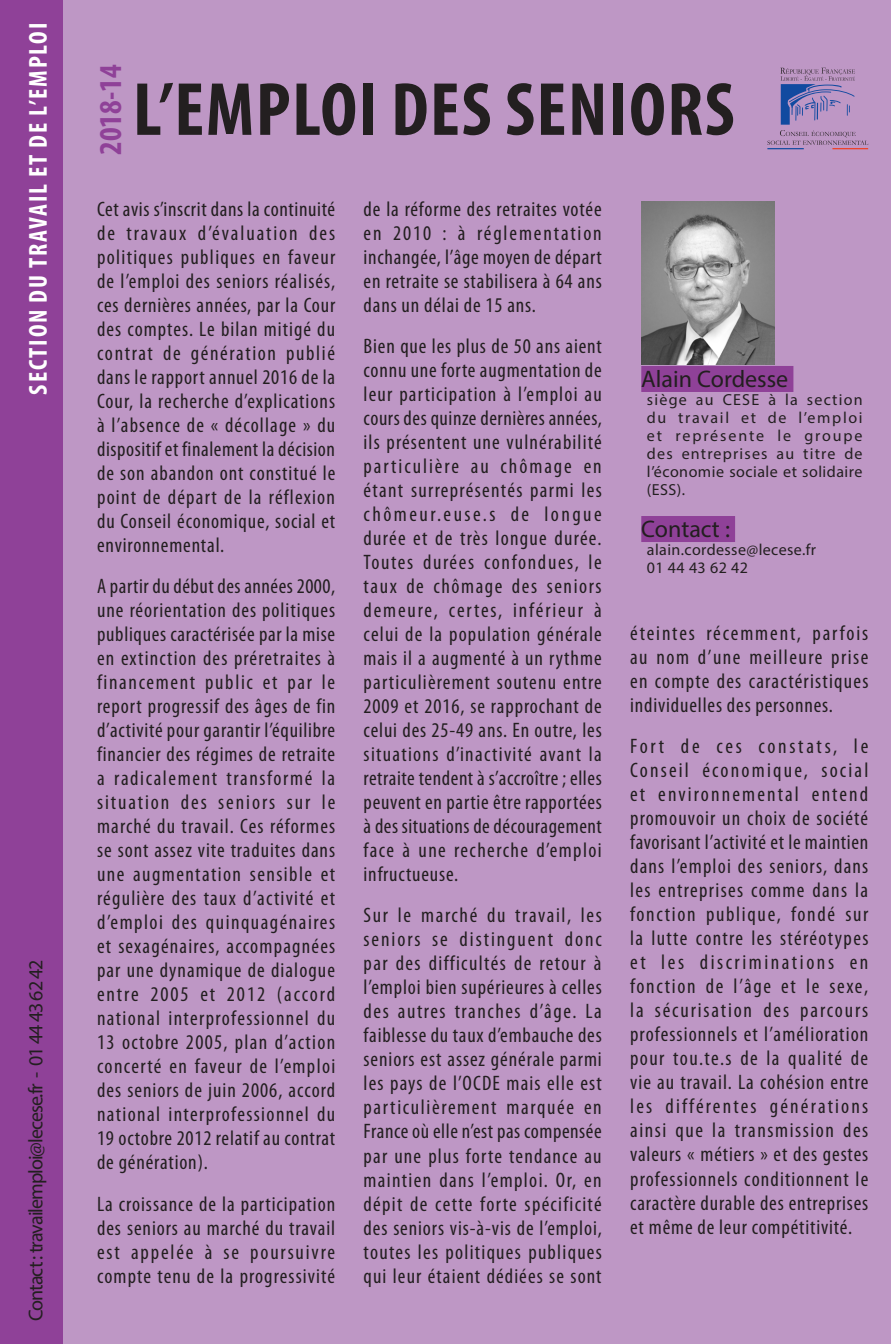
<style>
.page{position:relative;width:891px;height:1344px;background:#fff}
.page>*{position:absolute;margin:0;border:0;box-sizing:border-box;transform-origin:0 0}
.Titre_sur_4_et_5_lig{font:700 condensed 76px "Myriad Pro";letter-spacing:.02em;color:#231f20}
.t1{font:700 condensed 32px "Myriad Pro";color:#8f4198}
.denomination_section{font:700 condensed 26px "Myriad Pro";letter-spacing:.07em;color:#fff}
.rapporteur{font:24px "Myriad Pro";color:#231f20}
.constat_alinéa_lettr{font:condensed 21px/24px "Myriad Pro";letter-spacing:.04em;color:#231f20;text-align:justify}
.contact_section_donn{font:20px "Myriad Pro";letter-spacing:-.05em;color:#231f20}
.contact_section_donn-2{font:16px/18px "Myriad Pro";letter-spacing:.03em;color:#231f20;text-align:justify}
</style>
<div class="page">
<div style="left:63px;top:0;width:827px;height:1344px;background:#be97c5"></div>
<hr style="left:767px;top:148px;width:36px;height:1px;background:#114aa0">
<hr style="left:832px;top:148px;width:35px;height:1px;background:#ef3e22">
<svg style="left:767px;top:68px;width:100px;height:77px;background:#a389ba"></svg>
<div style="left:641px;top:366px;width:152px;height:26px;background:#8f4198"></div>
<div style="left:641px;top:516px;width:93px;height:26px;background:#8f4198"></div>
<img style="left:641px;top:201px;width:133px;height:164px">
<div style="left:0;top:0;width:63px;height:1344px;background:#8f4198"></div>
<p class="denomination_section" style="left:22px;top:394px;width:373px;rotate:-90deg">SECTION DU TRAVAIL ET DE L’EMPLOI</p>
<p class="contact_section_donn" style="left:23px;top:1321px;width:363px;rotate:-90deg">Contact : travailemploi@lecese.fr - 01 44 43 62 42</p>
<p class="t1" style="left:90px;top:155px;width:92px;rotate:-90deg">2018-14</p>
<p class="Titre_sur_4_et_5_lig" style="left:133px;top:62px;width:603px">L’EMPLOI DES SENIORS</p>
<p class="constat_alinéa_lettr" style="left:97px;top:197px;width:240px">Cet avis s’inscrit dans la continuité de travaux d’évaluation des politiques publiques en faveur de l’emploi des seniors réalisés, ces dernières années, par la Cour des comptes. Le bilan mitigé du contrat de génération publié dans le rapport annuel 2016 de la Cour, la recherche d’explications à l’absence de « décollage » du dispositif et finalement la décision de son abandon ont constitué le point de départ de la réflexion du Conseil économique, social et environnemental.</p>
<p class="constat_alinéa_lettr" style="left:97px;top:574px;width:240px">A partir du début des années 2000, une réorientation des politiques publiques caractérisée par la mise en extinction des préretraites à financement public et par le report progressif des âges de fin d’activité pour garantir l’équilibre financier des régimes de retraite a radicalement transformé la situation des seniors sur le marché du travail. Ces réformes se sont assez vite traduites dans une augmentation sensible et régulière des taux d’activité et d’emploi des quinquagénaires et sexagénaires, accompagnées par une dynamique de dialogue entre 2005 et 2012 (accord national interprofessionnel du 13 octobre 2005, plan d’action concerté en faveur de l’emploi des seniors de juin 2006, accord national interprofessionnel du 19 octobre 2012 relatif au contrat de génération).</p>
<p class="constat_alinéa_lettr" style="left:97px;top:1191px;width:239px">La croissance de la participation des seniors au marché du travail est appelée à se poursuivre compte tenu de la progressivité</p>
<p class="constat_alinéa_lettr" style="left:363px;top:197px;width:239px">de la réforme des retraites votée en 2010 : à réglementation inchangée, l’âge moyen de départ en retraite se stabilisera à 64 ans dans un délai de 15 ans.</p>
<p class="constat_alinéa_lettr" style="left:363px;top:334px;width:240px">Bien que les plus de 50 ans aient connu une forte augmentation de leur participation à l’emploi au cours des quinze dernières années, ils présentent une vulnérabilité particulière au chômage en étant surreprésentés parmi les chômeur.euse.s de longue durée et de très longue durée.<br>Toutes durées confondues, le taux de chômage des seniors demeure, certes, inférieur à celui de la population générale mais il a augmenté à un rythme particulièrement soutenu entre 2009 et 2016, se rapprochant de celui des 25-49 ans. En outre, les situations d’inactivité avant la retraite tendent à s’accroître ; elles peuvent en partie être rapportées à des situations de découragement face à une recherche d’emploi infructueuse.</p>
<p class="constat_alinéa_lettr" style="left:363px;top:903px;width:240px">Sur le marché du travail, les seniors se distinguent donc par des difficultés de retour à l’emploi bien supérieures à celles des autres tranches d’âge. La faiblesse du taux d’embauche des seniors est assez générale parmi les pays de l’OCDE mais elle est particulièrement marquée en France où elle n’est pas compensée par une plus forte tendance au maintien dans l’emploi. Or, en dépit de cette forte spécificité des seniors vis-à-vis de l’emploi, toutes les politiques publiques qui leur étaient dédiées se sont</p>
<p class="rapporteur" style="left:641px;top:364px;width:148px">Alain Cordesse</p>
<p class="contact_section_donn-2" style="left:646px;top:390px;width:217px">siège au CESE à la section du travail et de l’emploi et représente le groupe des entreprises au titre de l’économie sociale et solidaire (ESS).</p>
<p class="rapporteur" style="left:641px;top:514px;width:90px">Contact :</p>
<p class="contact_section_donn-2" style="left:646px;top:540px;width:171px">alain.cordesse@lecese.fr</p>
<p class="contact_section_donn-2" style="left:646px;top:558px;width:102px">01 44 43 62 42</p>
<p class="constat_alinéa_lettr" style="left:629px;top:621px;width:240px">éteintes récemment, parfois au nom d’une meilleure prise en compte des caractéristiques individuelles des personnes.</p>
<p class="constat_alinéa_lettr" style="left:629px;top:734px;width:240px">Fort de ces constats, le Conseil économique, social et environnemental entend promouvoir un choix de société favorisant l’activité et le maintien dans l’emploi des seniors, dans les entreprises comme dans la fonction publique, fondé sur la lutte contre les stéréotypes et les discriminations en fonction de l’âge et le sexe, la sécurisation des parcours professionnels et l’amélioration pour tou.te.s de la qualité de vie au travail. La cohésion entre les différentes générations ainsi que la transmission des valeurs « métiers » et des gestes professionnels conditionnent le caractère durable des entreprises et même de leur compétitivité.</p>
</div>
